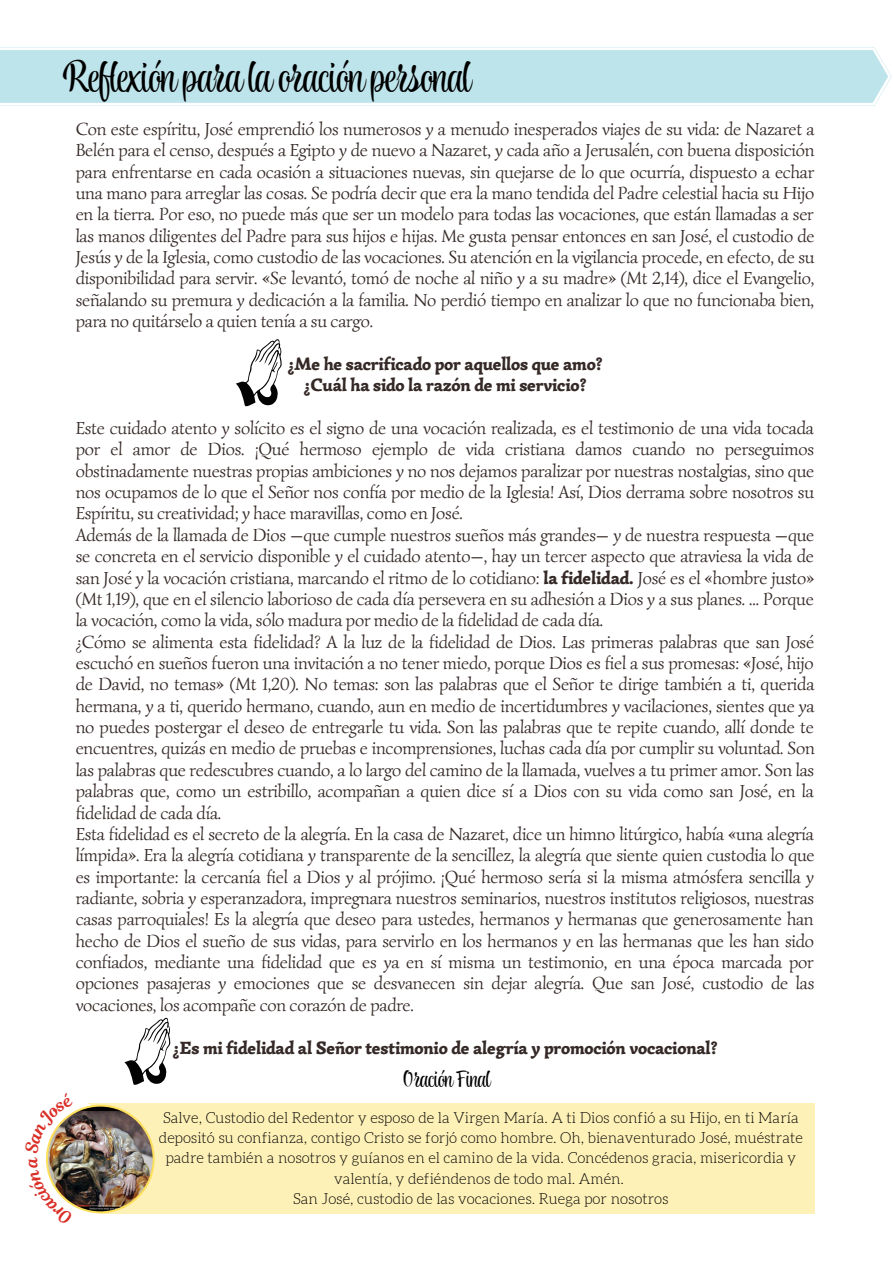
<style>
.page{position:relative;width:893px;height:1264px;background:#fff}
.page>*{position:absolute;margin:0;border:0;box-sizing:border-box;transform-origin:0 0}
.t1{font:45px "TT Knickerbockers Script";letter-spacing:-.04em;color:#000}
.t2{font:24px "TT Knickerbockers Script";letter-spacing:-.04em;color:#000}
.t3{font:18px/21.3px "Simonetta";letter-spacing:-.015em;color:#342926;text-align:justify}
.t4{font:900 18px/21.3px "Simonetta";letter-spacing:-.015em;color:#342926;text-align:center}
.t5{font:300 15px/20.2px "Aleo";color:#000;text-align:center}
.s1{font-weight:900}
</style>
<div class="page">
<svg style="left:0;top:47px;width:891px;height:59px;background:#c4e6ec"></svg>
<svg style="left:236px;top:339px;width:46px;height:67px"></svg>
<svg style="left:124px;top:1017px;width:46px;height:68px"></svg>
<div style="left:65px;top:1103px;width:749px;height:111px;background:#fef1b7"></div>
<img style="left:46px;top:1103px;width:109px;height:111px">
<h1 class="t1" style="left:62px;top:54px;width:410px">Reflexión para la oración personal</h1>
<p class="t3" style="left:76px;top:118px;width:740px">Con este espíritu, José emprendió los numerosos y a menudo inesperados viajes de su vida: de Nazaret a Belén para el censo, después a Egipto y de nuevo a Nazaret, y cada año a Jerusalén, con buena disposición para enfrentarse en cada ocasión a situaciones nuevas, sin quejarse de lo que ocurría, dispuesto a echar una mano para arreglar las cosas. Se podría decir que era la mano tendida del Padre celestial hacia su Hijo en la tierra. Por eso, no puede más que ser un modelo para todas las vocaciones, que están llamadas a ser las manos diligentes del Padre para sus hijos e hijas. Me gusta pensar entonces en san José, el custodio de Jesús y de la Iglesia, como custodio de las vocaciones. Su atención en la vigilancia procede, en efecto, de su disponibilidad para servir. «Se levantó, tomó de noche al niño y a su madre» (Mt 2,14), dice el Evangelio, señalando su premura y dedicación a la familia. No perdió tiempo en analizar lo que no funcionaba bien, para no quitárselo a quien tenía a su cargo.</p>
<p class="t4" style="left:288px;top:353px;width:316px">¿Me he sacrificado por aquellos que amo? ¿Cuál ha sido la razón de mi servicio?</p>
<p class="t3" style="left:76px;top:417px;width:740px;text-align:left">Este cuidado atento y solícito es el signo de una vocación realizada, es el testimonio de una vida tocada por el amor de Dios. ¡Qué hermoso ejemplo de vida cristiana damos cuando no perseguimos obstinadamente nuestras propias ambiciones y no nos dejamos paralizar por nuestras nostalgias, sino que nos ocupamos de lo que el Señor nos confía por medio de la Iglesia! Así, Dios derrama sobre nosotros su Espíritu, su creatividad; y hace maravillas, como en José.<br>Además de la llamada de Dios —que cumple nuestros sueños más grandes— y de nuestra respuesta —que se concreta en el servicio disponible y el cuidado atento—, hay un tercer aspecto que atraviesa la vida de san José y la vocación cristiana, marcando el ritmo de lo cotidiano: <span class="s1">la fidelidad.</span> José es el «hombre justo» (Mt 1,19), que en el silencio laborioso de cada día persevera en su adhesión a Dios y a sus planes. ... Porque la vocación, como la vida, sólo madura por medio de la fidelidad de cada día.<br>¿Cómo se alimenta esta fidelidad? A la luz de la fidelidad de Dios. Las primeras palabras que san José escuchó en sueños fueron una invitación a no tener miedo, porque Dios es fiel a sus promesas: «José, hijo de David, no temas» (Mt 1,20). No temas: son las palabras que el Señor te dirige también a ti, querida hermana, y a ti, querido hermano, cuando, aun en medio de incertidumbres y vacilaciones, sientes que ya no puedes postergar el deseo de entregarle tu vida. Son las palabras que te repite cuando, allí donde te encuentres, quizás en medio de pruebas e incomprensiones, luchas cada día por cumplir su voluntad. Son las palabras que redescubres cuando, a lo largo del camino de la llamada, vuelves a tu primer amor. Son las palabras que, como un estribillo, acompañan a quien dice sí a Dios con su vida como san José, en la fidelidad de cada día.<br>Esta fidelidad es el secreto de la alegría. En la casa de Nazaret, dice un himno litúrgico, había «una alegría límpida». Era la alegría cotidiana y transparente de la sencillez, la alegría que siente quien custodia lo que es importante: la cercanía fiel a Dios y al prójimo. ¡Qué hermoso sería si la misma atmósfera sencilla y radiante, sobria y esperanzadora, impregnara nuestros seminarios, nuestros institutos religiosos, nuestras casas parroquiales! Es la alegría que deseo para ustedes, hermanos y hermanas que generosamente han hecho de Dios el sueño de sus vidas, para servirlo en los hermanos y en las hermanas que les han sido confiados, mediante una fidelidad que es ya en sí misma un testimonio, en una época marcada por opciones pasajeras y emociones que se desvanecen sin dejar alegría. Que san José, custodio de las vocaciones, los acompañe con corazón de padre.</p>
<p class="t4" style="left:173px;top:1036px;width:546px">¿Es mi fidelidad al Señor testimonio de alegría y promoción vocacional?</p>
<h2 class="t2" style="left:402px;top:1066px;width:89px">Oración Final</h2>
<p class="t5" style="left:159px;top:1108px;width:645px">Salve, Custodio del Redentor y esposo de la Virgen María. A ti Dios confió a su Hijo, en ti María depositó su confianza, contigo Cristo se forjó como hombre. Oh, bienaventurado José, muéstrate padre también a nosotros y guíanos en el camino de la vida. Concédenos gracia, misericordia y valentía, y defiéndenos de todo mal. Amén.<br>San José, custodio de las vocaciones. Ruega por nosotros</p>
</div>
